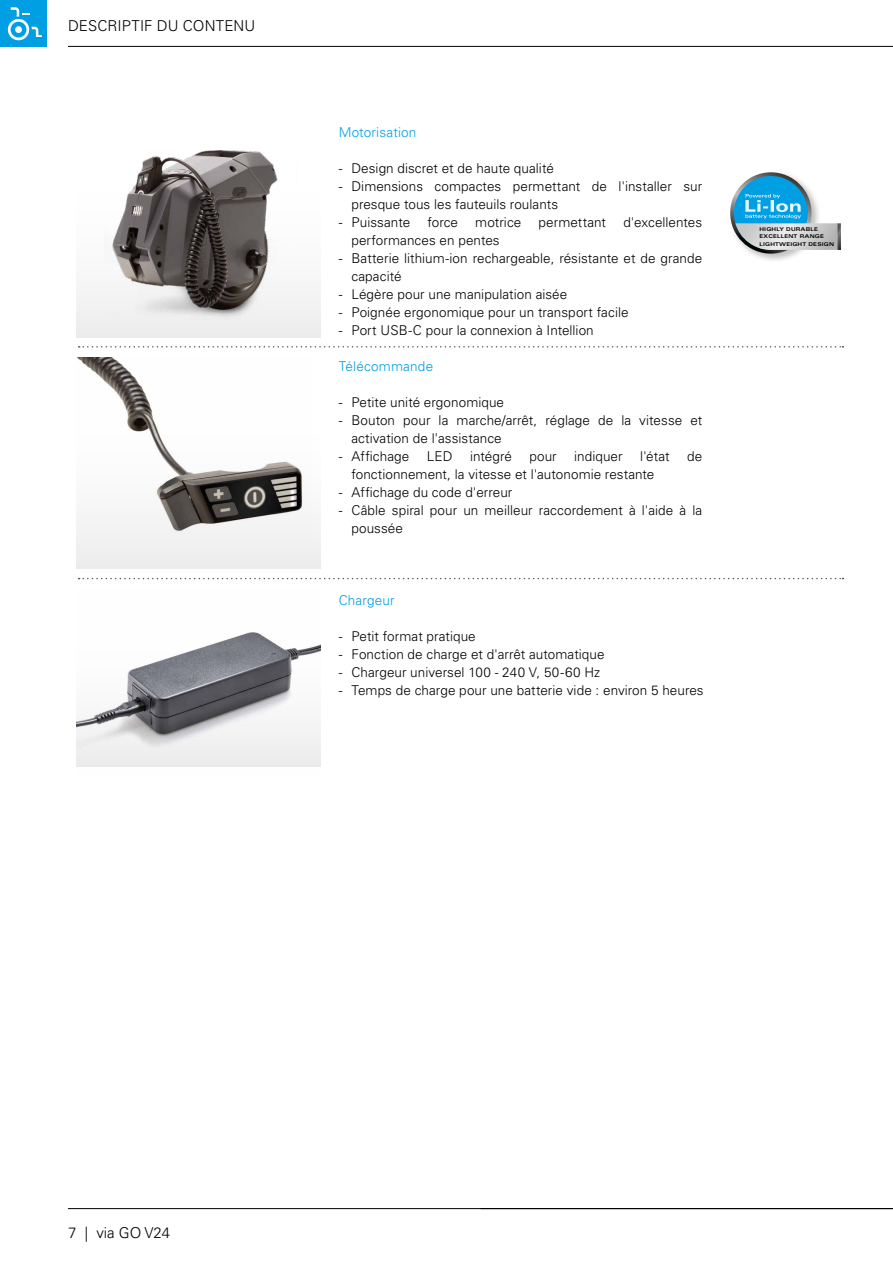
<style>
.page{position:relative;width:893px;height:1263px;background:#fff}
.page>*{position:absolute;margin:0;border:0;box-sizing:border-box;transform-origin:0 0}
.t1{font:300 15px "Univers LT Std";letter-spacing:.005em;color:#000}
.t2{font:300 13.5px/18px "Univers LT Std";letter-spacing:.005em;color:#000}
.t3{font:300 13.5px "Univers LT Std";letter-spacing:.015em;color:#009fe3}
.t4{font:700 expanded 5.25px/7.4px "Univers";letter-spacing:.03em;color:#000}
</style>
<div class="page">
<hr style="left:68px;top:46px;width:825px;height:1px;background:#000">
<div style="left:0;top:0;width:47px;height:47px;background:#009fe3"></div>
<svg style="left:8px;top:7px;width:34px;height:33px"></svg>
<hr style="left:68px;top:1208px;width:825px;height:1px;background:#000">
<div style="left:77px;top:347px;width:244px;height:222px;background:linear-gradient(to right,#f2f2f2,#f3f3f3)"></div>
<svg style="left:77px;top:579px;width:244px;height:188px"></svg>
<div style="left:77px;top:101px;width:244px;height:237px;background:linear-gradient(to bottom,#fff,#f1f1f1)"></div>
<img style="left:76px;top:357px;width:236px;height:186px">
<img style="left:104px;top:129px;width:194px;height:209px">
<svg style="left:79px;top:578px;width:764px;height:1px"></svg>
<svg style="left:79px;top:346px;width:764px;height:2px"></svg>
<img style="left:730px;top:172px;width:82px;height:89px">
<svg style="left:730px;top:172px;width:81px;height:82px"></svg>
<div style="left:734px;top:176px;width:74px;height:74px;background:#009fe3;border-radius:50%"></div>
<svg style="left:735px;top:194px;width:106px;height:56px"></svg>
<p class="t1" style="left:68px;top:17px;width:189px">DESCRIPTIF DU CONTENU</p>
<p class="t3" style="left:339px;top:124px;width:79px">Motorisation</p>
<p class="t2" style="left:339px;top:159px;width:217px">- Design discret et de haute qualité</p>
<p class="t2" style="left:351px;top:177px;width:352px;text-indent:-13px">- Dimensions compactes permettant de l'installer sur presque tous les fauteuils roulants</p>
<p class="t2" style="left:339px;top:213px;width:73px">- Puissante</p>
<p class="t2" style="left:427px;top:213px;width:32px">force</p>
<p class="t2" style="left:475px;top:213px;width:48px">motrice</p>
<p class="t2" style="left:539px;top:213px;width:69px">permettant</p>
<p class="t2" style="left:623px;top:213px;width:80px">d'excellentes</p>
<p class="t2" style="left:351px;top:231px;width:150px">performances en pentes</p>
<p class="t2" style="left:351px;top:249px;width:352px;text-indent:-13px">- Batterie lithium-ion rechargeable, résistante et de grande capacité</p>
<p class="t2" style="left:339px;top:285px;width:230px">- Légère pour une manipulation aisée</p>
<p class="t2" style="left:339px;top:303px;width:291px">- Poignée ergonomique pour un transport facile</p>
<p class="t2" style="left:339px;top:321px;width:257px">- Port USB-C pour la connexion à Intellion</p>
<p class="t3" style="left:339px;top:358px;width:96px">Télécommande</p>
<p class="t2" style="left:339px;top:393px;width:167px">- Petite unité ergonomique</p>
<p class="t2" style="left:351px;top:411px;width:352px;text-indent:-13px">- Bouton pour la marche/arrêt, réglage de la vitesse et activation de l'assistance</p>
<p class="t2" style="left:339px;top:447px;width:72px">- Affichage</p>
<p class="t2" style="left:427px;top:447px;width:27px">LED</p>
<p class="t2" style="left:470px;top:447px;width:43px">intégré</p>
<p class="t2" style="left:529px;top:447px;width:29px">pour</p>
<p class="t2" style="left:574px;top:447px;width:50px">indiquer</p>
<p class="t2" style="left:640px;top:447px;width:31px">l'état</p>
<p class="t2" style="left:687px;top:447px;width:17px">de</p>
<p class="t2" style="left:351px;top:465px;width:304px">fonctionnement, la vitesse et l'autonomie restante</p>
<p class="t2" style="left:339px;top:483px;width:175px">- Affichage du code d'erreur</p>
<p class="t2" style="left:351px;top:501px;width:352px;text-indent:-13px">- Câble spiral pour un meilleur raccordement à l'aide à la poussée</p>
<p class="t3" style="left:339px;top:592px;width:58px">Chargeur</p>
<p class="t2" style="left:339px;top:627px;width:139px">- Petit format pratique</p>
<p class="t2" style="left:339px;top:645px;width:267px">- Fonction de charge et d'arrêt automatique</p>
<p class="t2" style="left:339px;top:663px;width:263px">- Chargeur universel 100 - 240 V, 50-60 Hz</p>
<p class="t2" style="left:339px;top:681px;width:366px">- Temps de charge pour une batterie vide : environ 5 heures</p>
<p class="t4" style="left:759px;top:225px;width:76px">HIGHLY DURABLE<br>EXCELLENT RANGE<br>LIGHTWEIGHT DESIGN</p>
<p class="t1" style="left:68px;top:1224px;width:104px">7 | via GO V24</p>
</div>
